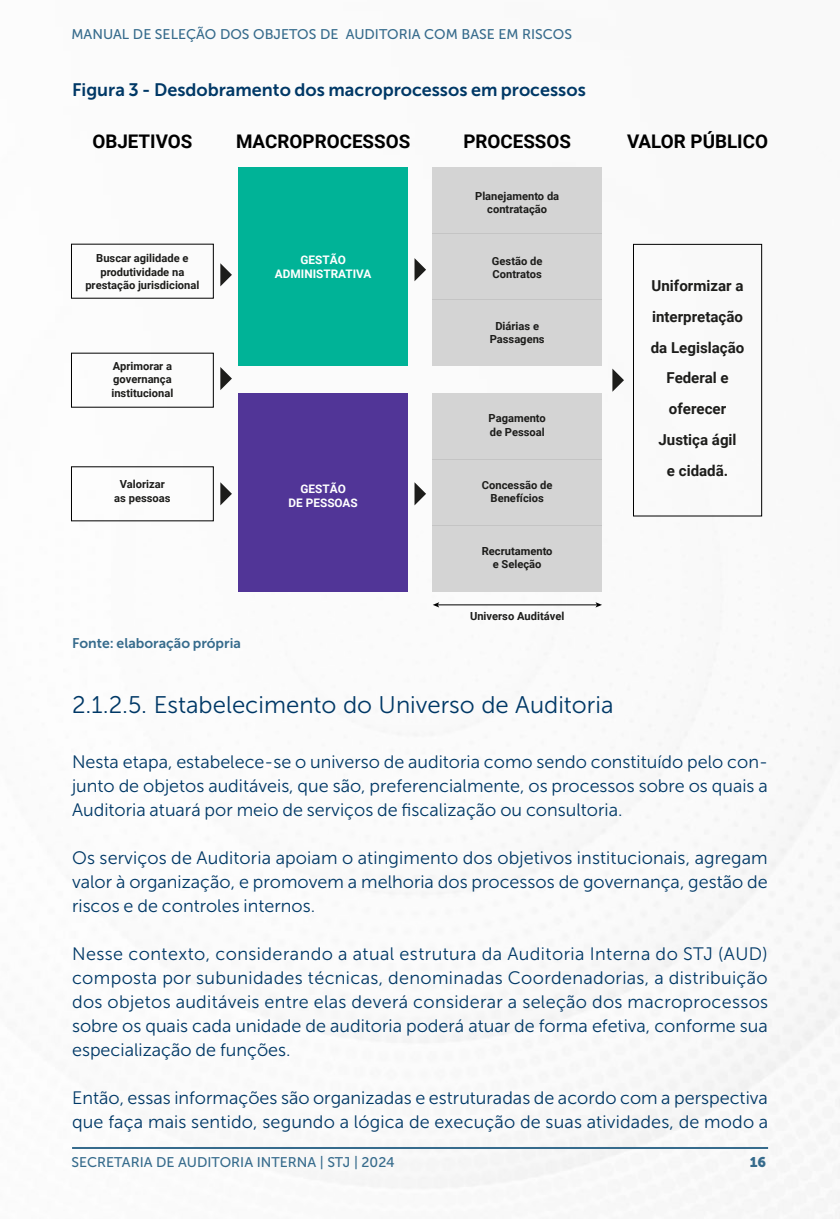
<style>
.page{position:relative;width:840px;height:1219px;background:#fff}
.page>*{position:absolute;margin:0;border:0;box-sizing:border-box;transform-origin:0 0}
.t1{font:24px "Museo Sans 300";color:#003866}
.t2{font:700 18.8px "Roboto";color:#000}
.t3{font:18px/24px "Museo Sans 300";color:#003866;text-align:justify}
.t4{font:18px "Museo Sans 700";color:#003866}
.t5{font:700 15px/30.8px "Roboto";color:#1d1d1b;text-align:center}
.t6{font:14px "Museo Sans 500";color:#366b8c}
.t7{font:14px "Museo Sans 700";color:#366b8c}
.t8{font:14px "Museo Sans 900";color:#366b8c}
.t9{font:700 11.8px/14.2px "Roboto";color:#fff;text-align:center}
.t10{font:700 11.2px/13.4px "Roboto";color:#1d1d1b;text-align:center}
</style>
<div class="page">
<img style="left:71px;top:167px;width:768px;height:1052px">
<hr style="left:72px;top:1147px;width:695px;height:2px;background:#366b8c">
<div style="left:238px;top:167px;width:169px;height:199px;background:#00b397"></div>
<div style="left:238px;top:393px;width:169px;height:199px;background:#513597"></div>
<div style="left:432px;top:393px;width:169px;height:199px;background:#d4d4d4"></div>
<div style="left:632px;top:244px;width:129px;height:272px;border:1px solid #000"></div>
<hr style="left:432px;top:525px;width:169px;height:1px;background:#c4c4c4">
<hr style="left:432px;top:459px;width:169px;height:1px;background:#c4c4c4">
<div style="left:432px;top:167px;width:169px;height:199px;background:#d4d4d4"></div>
<hr style="left:432px;top:299px;width:169px;height:1px;background:#c4c4c4">
<hr style="left:432px;top:233px;width:169px;height:1px;background:#c4c4c4">
<hr style="left:437px;top:604px;width:160px;height:1px;background:#000">
<svg style="left:432px;top:602px;width:7px;height:5px"></svg>
<svg style="left:595px;top:602px;width:6px;height:5px"></svg>
<svg style="left:414px;top:258px;width:12px;height:23px"></svg>
<svg style="left:612px;top:369px;width:11px;height:23px"></svg>
<svg style="left:220px;top:367px;width:12px;height:23px"></svg>
<svg style="left:220px;top:482px;width:12px;height:23px"></svg>
<svg style="left:220px;top:263px;width:12px;height:23px"></svg>
<svg style="left:414px;top:482px;width:12px;height:23px"></svg>
<p class="t6" style="left:71px;top:26px;width:502px">MANUAL DE SELEÇÃO DOS OBJETOS DE AUDITORIA COM BASE EM RISCOS</p>
<p class="t4" style="left:72px;top:80px;width:515px">Figura 3 - Desdobramento dos macroprocessos em processos</p>
<p class="t2" style="left:92px;top:128px;width:102px">OBJETIVOS</p>
<p class="t2" style="left:236px;top:128px;width:175px">MACROPROCESSOS</p>
<p class="t2" style="left:463px;top:128px;width:109px">PROCESSOS</p>
<p class="t2" style="left:626px;top:128px;width:142px">VALOR PÚBLICO</p>
<p class="t10" style="left:475px;top:189px;width:86px">Planejamento da contratação</p>
<p class="t10" style="left:85px;top:251px;width:115px">Buscar agilidade e produtividade na prestação jurisdicional</p>
<p class="t10" style="left:111px;top:359px;width:63px;text-align:left">Aprimorar a governança institucional</p>
<p class="t9" style="left:275px;top:252px;width:98px">GESTÃO<br>ADMINISTRATIVA</p>
<p class="t10" style="left:491px;top:254px;width:52px;text-align:left">Gestão de<br>Contratos</p>
<p class="t10" style="left:489px;top:319px;width:56px">Diárias e<br>Passagens</p>
<p class="t10" style="left:488px;top:411px;width:59px;text-align:left">Pagamento de Pessoal</p>
<p class="t5" style="left:650px;top:270px;width:95px">Uniformizar a interpretação da Legislação<br>Federal e oferecer<br>Justiça ágil<br>e cidadã.</p>
<p class="t10" style="left:114px;top:477px;width:58px">Valorizar as pessoas</p>
<p class="t9" style="left:288px;top:481px;width:71px">GESTÃO<br>DE PESSOAS</p>
<p class="t10" style="left:481px;top:478px;width:72px">Concessão de<br>Benefícios</p>
<p class="t10" style="left:481px;top:543px;width:72px">Recrutamento e Seleção</p>
<p class="t10" style="left:470px;top:609px;width:96px">Universo Auditável</p>
<p class="t7" style="left:72px;top:635px;width:170px">Fonte: elaboração própria</p>
<h1 class="t1" style="left:72px;top:691px;width:542px">2.1.2.5. Estabelecimento do Universo de Auditoria</h1>
<p class="t3" style="left:72px;top:750px;width:697px">Nesta etapa, estabelece-se o universo de auditoria como sendo constituído pelo con&shy;junto de objetos auditáveis, que são, preferencialmente, os processos sobre os quais a Auditoria atuará por meio de serviços de fiscalização ou consultoria.</p>
<p class="t3" style="left:72px;top:846px;width:696px">Os serviços de Auditoria apoiam o atingimento dos objetivos institucionais, agregam valor à organização, e promovem a melhoria dos processos de governança, gestão de riscos e de controles internos.</p>
<p class="t3" style="left:72px;top:942px;width:697px">Nesse contexto, considerando a atual estrutura da Auditoria Interna do STJ (AUD) composta por subunidades técnicas, denominadas Coordenadorias, a distribuição dos objetos auditáveis entre elas deverá considerar a seleção dos macroprocessos sobre os quais cada unidade de auditoria poderá atuar de forma efetiva, conforme sua especialização de funções.</p>
<p class="t3" style="left:72px;top:1086px;width:697px">Então, essas informações são organizadas e estruturadas de acordo com a perspectiva que faça mais sentido, segundo a lógica de execução de suas atividades, de modo a</p>
<p class="t6" style="left:71px;top:1155px;width:324px">SECRETARIA DE AUDITORIA INTERNA | STJ | 2024</p>
<p class="t8" style="left:749px;top:1154px;width:18px">16</p>
</div>
